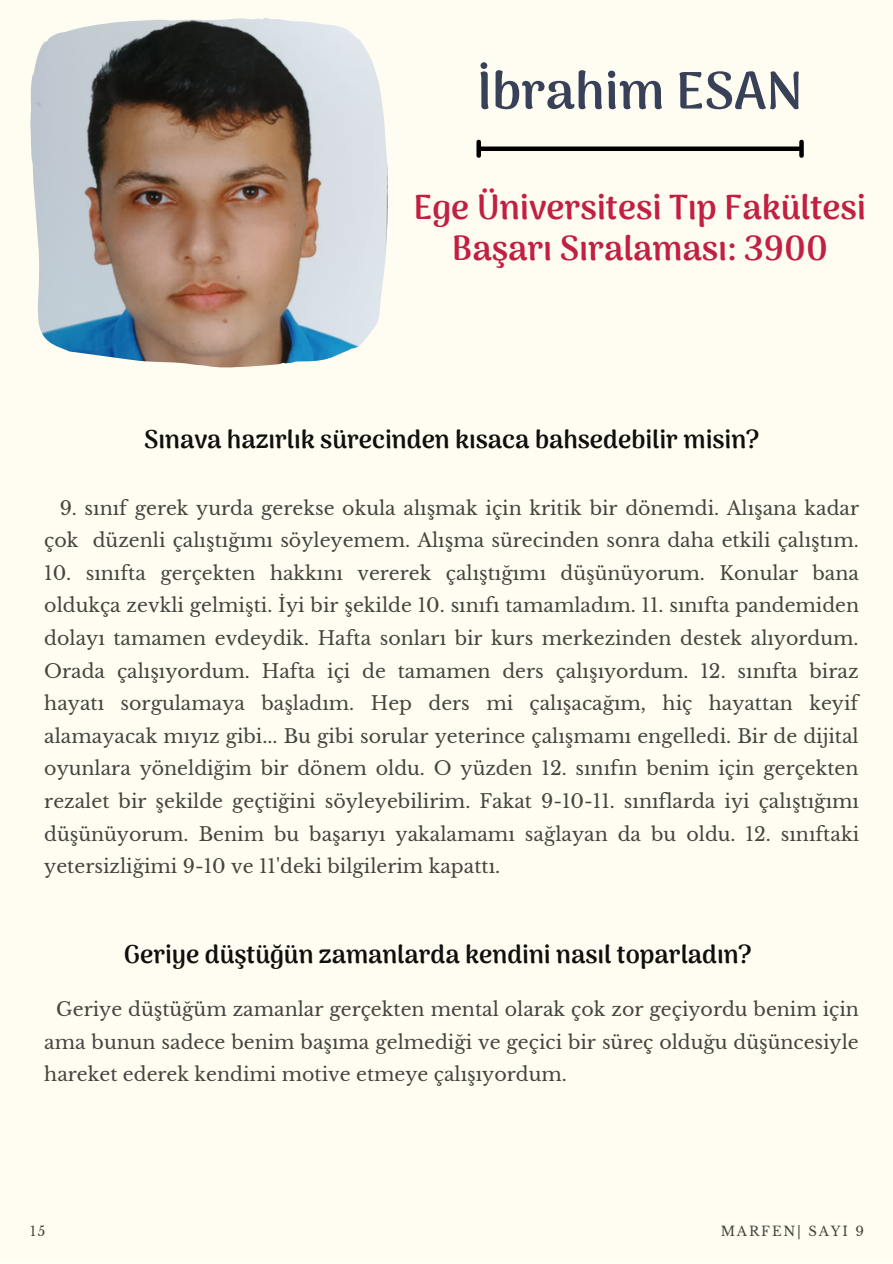
<style>
.page{position:relative;width:893px;height:1264px;background:#fff}
.page>*{position:absolute;margin:0;border:0;box-sizing:border-box;transform-origin:0 0}
.t1{font:800 52.5px "Arima Madurai";color:#384158}
.t2{font:800 34.5px/41.5px "Arima Madurai";color:#c22042;text-align:center}
.t3{font:800 25.5px "Arima Madurai";color:#100f0d}
.t4{font:18.9px/32.5px "Libre Baskerville";color:#444440;text-align:justify}
.t5{font:13.2px "Libre Baskerville";letter-spacing:.14em;color:#444440}
</style>
<div class="page">
<div style="left:0;top:0;width:892px;height:1262px;background:#fffdf1"></div>
<div style="left:480px;top:146px;width:320px;height:5px;background:#000"></div>
<svg style="left:476px;top:140px;width:5px;height:18px"></svg>
<svg style="left:799px;top:140px;width:4px;height:18px"></svg>
<img style="left:30px;top:18px;width:358px;height:349px">
<h1 class="t1" style="left:476px;top:53px;width:327px">İbrahim ESAN</h1>
<h2 class="t2" style="left:413px;top:187px;width:454px">Ege Üniversitesi Tıp Fakültesi<br>Başarı Sıralaması: 3900</h2>
<h3 class="t3" style="left:144px;top:421px;width:616px">Sınava hazırlık sürecinden kısaca bahsedebilir misin?</h3>
<p class="t4" style="left:44px;top:491px;width:816px;text-align:right">9. sınıf gerek yurda gerekse okula alışmak için kritik bir dönemdi. Alışana kadar çok düzenli çalıştığımı söyleyemem. Alışma sürecinden sonra daha etkili çalıştım.</p>
<p class="t4" style="left:44px;top:557px;width:816px">10. sınıfta gerçekten hakkını vererek çalıştığımı düşünüyorum. Konular bana oldukça zevkli gelmişti. İyi bir şekilde 10. sınıfı tamamladım. 11. sınıfta pandemiden dolayı tamamen evdeydik. Hafta sonları bir kurs merkezinden destek alıyordum.<br>Orada çalışıyordum. Hafta içi de tamamen ders çalışıyordum. 12. sınıfta biraz hayatı sorgulamaya başladım. Hep ders mi çalışacağım, hiç hayattan keyif alamayacak mıyız gibi... Bu gibi sorular yeterince çalışmamı engelledi. Bir de dijital oyunlara yöneldiğim bir dönem oldu. O yüzden 12. sınıfın benim için gerçekten rezalet bir şekilde geçtiğini söyleyebilirim. Fakat 9-10-11. sınıflarda iyi çalıştığımı düşünüyorum. Benim bu başarıyı yakalamamı sağlayan da bu oldu. 12. sınıftaki yetersizliğimi 9-10 ve 11'deki bilgilerim kapattı.</p>
<h3 class="t3" style="left:124px;top:936px;width:629px">Geriye düştüğün zamanlarda kendini nasıl toparladın?</h3>
<p class="t4" style="left:44px;top:993px;width:816px;text-indent:12px">Geriye düştüğüm zamanlar gerçekten mental olarak çok zor geçiyordu benim için ama bunun sadece benim başıma gelmediği ve geçici bir süreç olduğu düşüncesiyle hareket ederek kendimi motive etmeye çalışıyordum.</p>
<p class="t5" style="left:30px;top:1223px;width:17px">15</p>
<p class="t5" style="left:720px;top:1223px;width:145px">MARFEN| SAYI 9</p>
</div>
